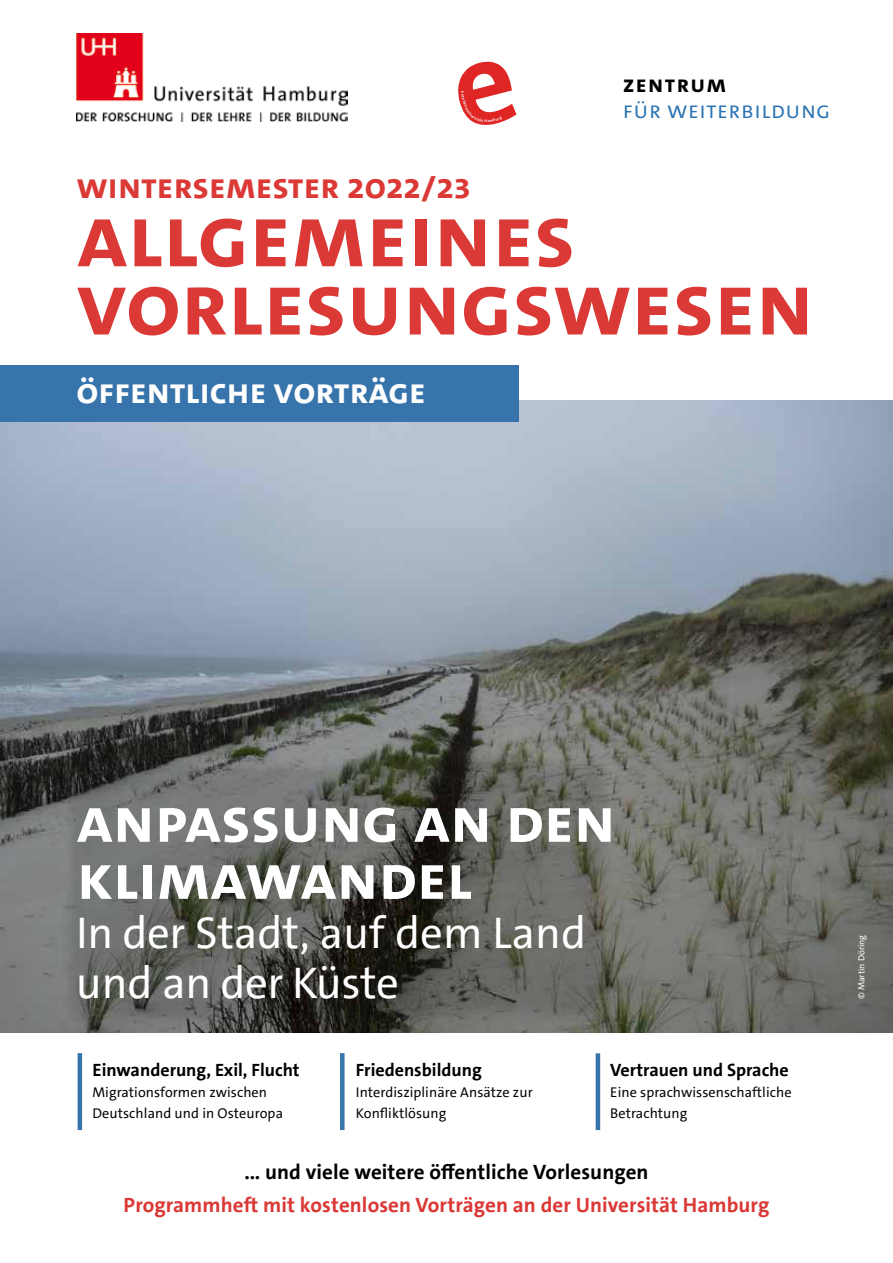
<style>
.page{position:relative;width:893px;height:1263px;background:#fff}
.page>*{position:absolute;margin:0;border:0;box-sizing:border-box;transform-origin:0 0}
.t1{font:90px/68.2px "The Sans UHH Bold Caps";color:#db3936}
.t2{font:64.5px/57px "The Sans UHH Bold Caps";color:#fff}
.t3{font:45px/49.5px "The Sans UHH";color:#fff}
.t4{font:36px "The Sans UHH Bold Caps";color:#db3936}
.t5{font:36px "The Sans UHH Bold Caps";color:#fff}
.t6{font:23.85px "The Sans UHH Semi Light Caps";letter-spacing:.025em;color:#2872b2}
.t7{font:23.85px "The Sans UHH Bold Caps";letter-spacing:.06em;color:#000}
.t8{font:700 21px "The Sans UHH";letter-spacing:.005em;color:#da3835}
.t9{font:700 21px "The Sans UHH";letter-spacing:.005em;color:#000}
.t10{font:700 18px "The Sans UHH";color:#000}
.t11{font:14.25px/21px "The Sans UHH";letter-spacing:.005em;color:#000}
.t12{font:9px "The Sans UHH";color:#fff}
</style>
<div class="page">
<img style="left:0;top:401px;width:893px;height:631px">
<img style="left:77px;top:33px;width:271px;height:88px">
<hr style="left:78px;top:1053px;width:4px;height:77px;background:#3774ac">
<hr style="left:596px;top:1053px;width:4px;height:77px;background:#3774ac">
<div style="left:340px;top:1053px;width:5px;height:77px;background:#3774ac"></div>
<div style="left:0;top:365px;width:519px;height:57px;background:#3774ac"></div>
<svg style="left:458px;top:61px;width:58px;height:64px"></svg>
<h3 class="t7" style="left:623px;top:69px;width:105px">zentrum</h3>
<h3 class="t6" style="left:623px;top:95px;width:209px">für Weiterbildung</h3>
<h3 class="t4" style="left:77px;top:163px;width:396px">wintersemester 2022/23</h3>
<h1 class="t1" style="left:77px;top:202px;width:739px">AllgemeineS<br>Vorlesungswesen</h1>
<h3 class="t5" style="left:77px;top:367px;width:351px">Öffentliche Vorträge</h3>
<h2 class="t2" style="left:76px;top:792px;width:541px">Anpassung an den<br>Klimawandel</h2>
<h3 class="t3" style="left:76px;top:909px;width:512px">In der Stadt, auf dem Land und an der Küste</h3>
<p class="t10" style="left:92px;top:1058px;width:209px">Einwanderung, Exil, Flucht</p>
<p class="t11" style="left:92px;top:1081px;width:192px">Migrationsformen zwischen<br>Deutschland und in Osteuropa</p>
<p class="t10" style="left:356px;top:1058px;width:127px">Friedensbildung</p>
<p class="t11" style="left:356px;top:1081px;width:178px">Interdisziplinäre Ansätze zur<br>Konfliktlösung</p>
<p class="t10" style="left:610px;top:1058px;width:180px">Vertrauen und Sprache</p>
<p class="t11" style="left:610px;top:1081px;width:183px">Eine sprachwissenschaftliche<br>Betrachtung</p>
<h3 class="t9" style="left:244px;top:1158px;width:406px">... und viele weitere öffentliche Vorlesungen</h3>
<h3 class="t8" style="left:124px;top:1191px;width:647px">Programmheft mit kostenlosen Vorträgen an der Universität Hamburg</h3>
<p class="t12" style="left:856px;top:999px;width:66px;rotate:-90deg">© Martin Döring</p>
</div>
